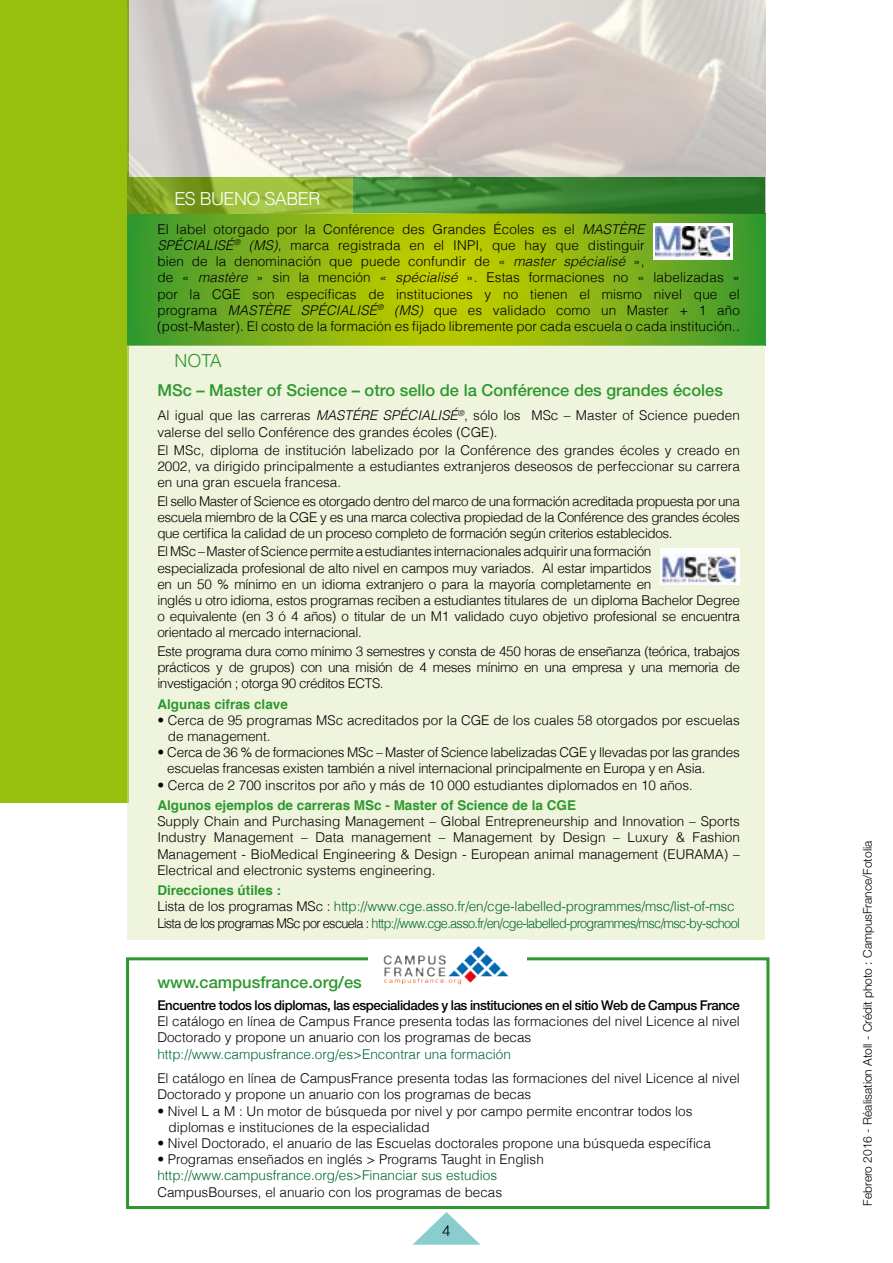
<style>
.page{position:relative;width:893px;height:1263px;background:#fff}
.page>*{position:absolute;margin:0;border:0;box-sizing:border-box;transform-origin:0 0}
.t1{font:300 18px "Helvetica";letter-spacing:-.03em;color:#fff}
.t2{font:300 18px "Helvetica";color:#2c982e}
.t3{font:500 16.5px "Helvetica Neue";color:#2c982e}
.t4{font:300 15px "Helvetica";color:#000}
.t5{font:300 13.5px/16.2px "Helvetica";color:#000}
.t6{font:300 13.5px/16.2px "Helvetica";letter-spacing:-.02em;color:#000}
.t7{font:300 13.5px/16.2px "Helvetica";letter-spacing:-.05em;color:#006630}
.t8{font:300 13.5px "Helvetica";letter-spacing:-.01em;color:#006630}
.t9{font:500 13.5px "Helvetica Neue";letter-spacing:-.03em;color:#000}
.t10{font:700 13.5px "Helvetica";color:#2c982e}
.t11{font:italic 300 13.5px "Helvetica";color:#000}
.t12{font:300 12px "Helvetica Neue LT Std";color:#000}
.s1{font-style:italic}
.s2{font-weight:700;color:#2c982e}
.s3{color:#000}
</style>
<div class="page">
<div style="left:0;top:0;width:128px;height:803px;background:#97bf0d"></div>
<svg style="left:412px;top:1212px;width:68px;height:33px"></svg>
<svg style="left:128px;top:214px;width:637px;height:132px;background:#84b416"></svg>
<img style="left:128px;top:0;width:637px;height:213px">
<div style="left:128px;top:346px;width:637px;height:594px;background:#eff4dd"></div>
<svg style="left:653px;top:224px;width:80px;height:36px"></svg>
<img style="left:655px;top:226px;width:74px;height:30px">
<div style="left:660px;top:548px;width:80px;height:36px;background:#fff"></div>
<img style="left:662px;top:555px;width:74px;height:29px">
<div style="left:126px;top:957px;width:643px;height:252px;border:3px solid #2c982e"></div>
<svg style="left:368px;top:955px;width:158px;height:30px"></svg>
<img style="left:438px;top:946px;width:55px;height:21px">
<h1 class="t1" style="left:174px;top:184px;width:147px">ES BUENO SABER</h1>
<p class="t5" style="left:157px;top:220px;width:584px">El label otorgado por la Conférence des Grandes Écoles es el <span class="s1">Mastère<br>Spécialisé</span><sup>®</sup> <span class="s1">(MS)</span>, marca registrada en el INPI, que hay que distinguir<br>bien de la denominación que puede confundir de « <span class="s1">master spécialisé</span> »,<br>de « <span class="s1">mastère</span> » sin la mención « <span class="s1">spécialisé</span> ». Estas formaciones no « labelizadas » por la CGE son específicas de instituciones y no tienen el mismo nivel que el programa <span class="s1">Mastère Spécialisé</span><sup>®</sup> <span class="s1">(MS)</span> que es validado como un Master + 1 año (post-Master). El costo de la formación es fijado libremente por cada escuela o cada institución..</p>
<h1 class="t2" style="left:174px;top:346px;width:47px">no ta</h1>
<p class="t3" style="left:157px;top:380px;width:567px">MSc – Master of Science – otro sello de la Conférence des grandes écoles</p>
<p class="t5" style="left:157px;top:407px;width:180px">Al igual que las carreras <span class="s1">MASTÉRE</span></p>
<p class="t11" style="left:383px;top:405px;width:9px">SPÉCIALISÉ</p>
<p class="t5" style="left:157px;top:407px;width:584px;text-indent:301px"><sup>®</sup>, sólo los MSc – Master of Science pueden valerse del sello Conférence des grandes écoles (CGE).</p>
<p class="t5" style="left:157px;top:441px;width:584px;text-align:justify">El MSc, diploma de institución labelizado por la Conférence des grandes écoles y creado en 2002, va dirigido principalmente a estudiantes extranjeros deseosos de perfeccionar su carrera en una gran escuela francesa.</p>
<p class="t5" style="left:157px;top:492px;width:584px;text-align:justify">El sello Master of Science es otorgado dentro del marco de una formación acreditada propuesta por una escuela miembro de la CGE y es una marca colectiva propiedad de la Conférence des grandes écoles que certifica la calidad de un proceso completo de formación según criterios establecidos.</p>
<p class="t6" style="left:157px;top:543px;width:584px">El MSc – Master of Science permite a estudiantes internacionales adquirir una formación<br>especializada profesional de alto nivel en campos muy variados. Al estar impartidos<br>en un 50 % mínimo en un idioma extranjero o para la mayoría completamente en<br>inglés u otro idioma, estos programas reciben a estudiantes titulares de un diploma Bachelor Degree o equivalente (en 3 ó 4 años) o titular de un M1 validado cuyo objetivo profesional se encuentra orientado al mercado internacional.</p>
<p class="t5" style="left:157px;top:642px;width:584px;text-align:justify">Este programa dura como mínimo 3 semestres y consta de 450 horas de enseñanza (teórica, trabajos prácticos y de grupos) con una misión de 4 meses mínimo en una empresa y una memoria de investigación ; otorga 90 créditos ECTS.</p>
<p class="t10" style="left:157px;top:691px;width:132px">Algunas cifras clave</p>
<p class="t5" style="left:168px;top:711px;width:574px;text-indent:-11px">• Cerca de 95 programas MSc acreditados por la CGE de los cuales 58 otorgados por escuelas de management.</p>
<p class="t6" style="left:167px;top:743px;width:574px;text-indent:-10px">• Cerca de 36 % de formaciones MSc – Master of Science labelizadas CGE y llevadas por las grandes escuelas francesas existen también a nivel internacional principalmente en Europa y en Asia.</p>
<p class="t5" style="left:157px;top:776px;width:537px">• Cerca de 2 700 inscritos por año y más de 10 000 estudiantes diplomados en 10 años.</p>
<p class="t10" style="left:157px;top:793px;width:420px">Algunos ejemplos de carreras MSc - Master of Science de la CGE</p>
<p class="t5" style="left:157px;top:813px;width:584px;text-align:justify">Supply Chain and Purchasing Management – Global Entrepreneurship and Innovation – Sports Industry Management – Data management – Management by Design – Luxury &amp; Fashion Management - BioMedical Engineering &amp; Design - European animal management (EURAMA) – Electrical and electronic systems engineering.</p>
<p class="t7" style="left:157px;top:882px;width:584px"><span class="s2">Direcciones útiles :<br></span><span class="s3">Lista de los programas MSc :</span> http://www.cge.asso.fr/en/cge-labelled-programmes/msc/list-of-msc<br><span class="s3">Lista de los programas MSc por escuela :</span> http://www.cge.asso.fr/en/cge-labelled-programmes/msc/msc-by-school</p>
<p class="t3" style="left:157px;top:972px;width:206px">www.campusfrance.org/es</p>
<p class="t9" style="left:157px;top:997px;width:584px">Encuentre todos los diplomas, las especialidades y las instituciones en el sitio Web de Campus France</p>
<p class="t5" style="left:157px;top:1012px;width:584px">El catálogo en línea de Campus France presenta todas las formaciones del nivel Licence al nivel<br>Doctorado y propone un anuario con los programas de becas</p>
<p class="t8" style="left:157px;top:1043px;width:355px">http://www.campusfrance.org/es&gt;Encontrar una formación</p>
<p class="t5" style="left:157px;top:1070px;width:584px">El catálogo en línea de CampusFrance presenta todas las formaciones del nivel Licence al nivel<br>Doctorado y propone un anuario con los programas de becas</p>
<p class="t5" style="left:169px;top:1102px;width:525px;text-indent:-11px">• Nivel L a M : Un motor de búsqueda por nivel y por campo permite encontrar todos los diplomas e instituciones de la especialidad</p>
<p class="t5" style="left:157px;top:1134px;width:555px">• Nivel Doctorado, el anuario de las Escuelas doctorales propone una búsqueda específica</p>
<p class="t5" style="left:157px;top:1151px;width:388px">• Programas enseñados en inglés &gt; Programs Taught in English</p>
<p class="t8" style="left:157px;top:1165px;width:341px">http://www.campusfrance.org/es&gt;Financiar sus estudios</p>
<p class="t5" style="left:157px;top:1183px;width:346px">CampusBourses, el anuario con los programas de becas</p>
<p class="t4" style="left:442px;top:1218px;width:10px">4</p>
<p class="t12" style="left:860px;top:1205px;width:366px;rotate:-90deg">Febrero 2016 - Réalisation Atoll - Crédit photo : CampusFrance/Fotolia</p>
</div>
